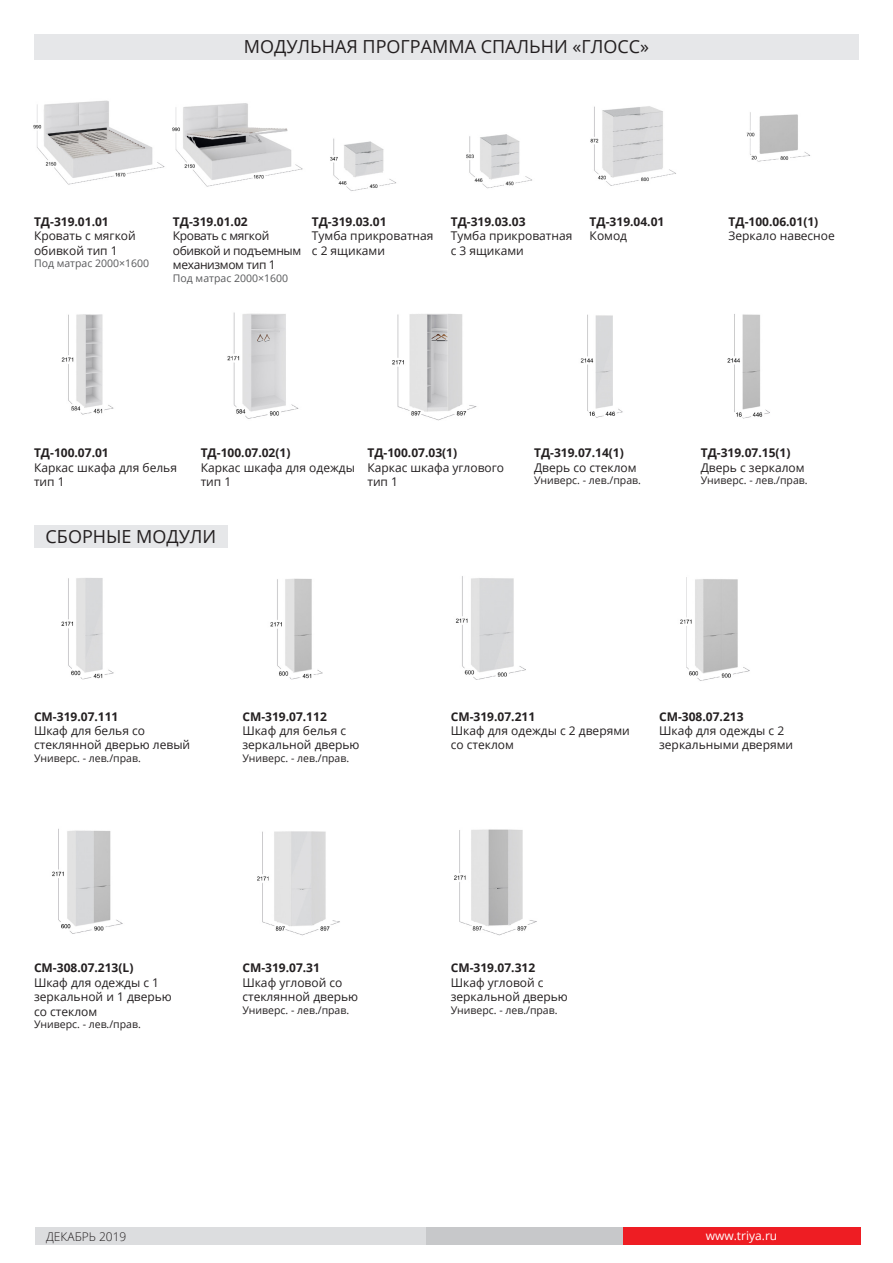
<style>
.page{position:relative;width:893px;height:1263px;background:#fff}
.page>*{position:absolute;margin:0;border:0;box-sizing:border-box;transform-origin:0 0}
.t1{font:18px "Open Sans";color:#231f20}
.names{font:700 12px "Open Sans";color:#231f20}
.names-2{font:12px "Open Sans";color:#231f20}
.info{font:12px/14.4px "Open Sans";color:#231f20}
.info-2{font:12px/14.4px "Open Sans";letter-spacing:-.03em;color:#231f20}
.t2{font:12px "Open Sans";color:#fff}
.t3{font:300 12px "Open Sans";color:#231f20}
.names-3{font:10.5px "Open Sans";color:#231f20}
.info-3{font:10.5px "Open Sans";color:#57585a}
.names-4{font:10.5px "Open Sans";color:#57585a}
</style>
<div class="page">
<div style="left:35px;top:1228px;width:391px;height:17px;background:#dcdddf"></div>
<div style="left:426px;top:1228px;width:197px;height:17px;background:#c7c8ca"></div>
<div style="left:623px;top:1228px;width:237px;height:17px;background:#ee1d23"></div>
<img style="left:61px;top:314px;width:53px;height:101px">
<img style="left:227px;top:312px;width:72px;height:107px">
<img style="left:392px;top:314px;width:85px;height:107px">
<img style="left:580px;top:314px;width:43px;height:104px">
<img style="left:727px;top:314px;width:43px;height:105px">
<img style="left:172px;top:103px;width:131px;height:84px">
<div style="left:34px;top:34px;width:825px;height:26px;background:#e6e7e9"></div>
<img style="left:33px;top:100px;width:132px;height:85px">
<img style="left:330px;top:138px;width:66px;height:53px">
<img style="left:466px;top:134px;width:66px;height:55px">
<img style="left:590px;top:106px;width:86px;height:80px">
<img style="left:746px;top:112px;width:64px;height:50px">
<img style="left:61px;top:578px;width:53px;height:102px">
<img style="left:270px;top:578px;width:53px;height:102px">
<img style="left:455px;top:576px;width:71px;height:104px">
<img style="left:52px;top:828px;width:71px;height:106px">
<img style="left:680px;top:577px;width:70px;height:104px">
<img style="left:257px;top:831px;width:83px;height:105px">
<img style="left:454px;top:829px;width:83px;height:107px">
<div style="left:34px;top:526px;width:194px;height:22px;background:#e6e7e9"></div>
<p class="t1" style="left:244px;top:35px;width:407px">МОДУЛЬНАЯ ПРОГРАММА СПАЛЬНИ «ГЛОСС»</p>
<p class="names" style="left:34px;top:213px;width:76px">ТД-319.01.01</p>
<p class="info" style="left:34px;top:228px;width:103px">Кровать с мягкой</p>
<p class="info" style="left:34px;top:243px;width:85px">обивкой тип 1</p>
<p class="info-3" style="left:34px;top:256px;width:117px">Под матрас 2000×1600</p>
<p class="names" style="left:173px;top:213px;width:76px">ТД-319.01.02</p>
<p class="info-2" style="left:173px;top:228px;width:98px">Кровать с мягкой</p>
<p class="info-2" style="left:173px;top:243px;width:130px">обивкой и подъемным механизмом тип 1</p>
<p class="names-4" style="left:173px;top:271px;width:117px">Под матрас 2000×1600</p>
<p class="names" style="left:312px;top:213px;width:76px">ТД-319.03.01</p>
<p class="info" style="left:312px;top:228px;width:123px">Тумба прикроватная с 2 ящиками</p>
<p class="names" style="left:451px;top:213px;width:76px">ТД-319.03.03</p>
<p class="info" style="left:451px;top:228px;width:123px">Тумба прикроватная c 3 ящиками</p>
<p class="names" style="left:590px;top:213px;width:76px">ТД-319.04.01</p>
<p class="info" style="left:590px;top:228px;width:39px">Комод</p>
<p class="names" style="left:729px;top:213px;width:91px">ТД-100.06.01(1)</p>
<p class="info" style="left:729px;top:228px;width:108px">Зеркало навесное</p>
<p class="names" style="left:34px;top:444px;width:76px">ТД-100.07.01</p>
<p class="info" style="left:34px;top:460px;width:145px">Каркас шкафа для белья</p>
<p class="info" style="left:34px;top:474px;width:32px">тип 1</p>
<p class="names" style="left:201px;top:444px;width:91px">ТД-100.07.02(1)</p>
<p class="info" style="left:201px;top:460px;width:156px">Каркас шкафа для одежды</p>
<p class="info" style="left:201px;top:474px;width:32px">тип 1</p>
<p class="names" style="left:367px;top:444px;width:91px">ТД-100.07.03(1)</p>
<p class="info" style="left:367px;top:460px;width:138px">Каркас шкафа углового тип 1</p>
<p class="t1" style="left:46px;top:524px;width:172px">СБОРНЫЕ МОДУЛИ</p>
<p class="names" style="left:534px;top:444px;width:91px">ТД-319.07.14(1)</p>
<p class="info" style="left:534px;top:460px;width:104px">Дверь со стеклом</p>
<p class="names-3" style="left:534px;top:473px;width:108px">Универс. - лев./прав.</p>
<p class="names" style="left:701px;top:444px;width:91px">ТД-319.07.15(1)</p>
<p class="info" style="left:701px;top:460px;width:105px">Дверь с зеркалом</p>
<p class="names-3" style="left:701px;top:473px;width:108px">Универс. - лев./прав.</p>
<p class="names" style="left:34px;top:708px;width:86px">СМ-319.07.111</p>
<p class="names-2" style="left:34px;top:722px;width:113px">Шкаф для белья со</p>
<p class="names-2" style="left:34px;top:737px;width:158px">стеклянной дверью левый</p>
<p class="names-3" style="left:34px;top:751px;width:108px">Универс. - лев./прав.</p>
<p class="names" style="left:242px;top:708px;width:86px">СМ-319.07.112</p>
<p class="names-2" style="left:242px;top:722px;width:105px">Шкаф для белья с</p>
<p class="names-2" style="left:242px;top:737px;width:119px">зеркальной дверью</p>
<p class="names-3" style="left:242px;top:751px;width:108px">Универс. - лев./прав.</p>
<p class="names" style="left:34px;top:959px;width:101px">СМ-308.07.213(L)</p>
<p class="names-2" style="left:34px;top:974px;width:127px">Шкаф для одежды с 1</p>
<p class="names-2" style="left:34px;top:988px;width:139px">зеркальной и 1 дверью</p>
<p class="names-2" style="left:34px;top:1003px;width:65px">со стеклом</p>
<p class="names-3" style="left:34px;top:1017px;width:108px">Универс. - лев./прав.</p>
<p class="names" style="left:242px;top:959px;width:79px">СМ-319.07.31</p>
<p class="names-2" style="left:242px;top:974px;width:102px">Шкаф угловой со</p>
<p class="names-2" style="left:242px;top:988px;width:117px">стеклянной дверью</p>
<p class="names-3" style="left:242px;top:1003px;width:108px">Универс. - лев./прав.</p>
<p class="names" style="left:451px;top:708px;width:86px">СМ-319.07.211</p>
<p class="names-2" style="left:451px;top:722px;width:181px">Шкаф для одежды с 2 дверями</p>
<p class="names-2" style="left:451px;top:737px;width:65px">со стеклом</p>
<p class="names" style="left:659px;top:708px;width:86px">СМ-308.07.213</p>
<p class="names-2" style="left:659px;top:722px;width:127px">Шкаф для одежды с 2</p>
<p class="names-2" style="left:659px;top:737px;width:136px">зеркальными дверями</p>
<p class="names" style="left:451px;top:959px;width:86px">СМ-319.07.312</p>
<p class="names-2" style="left:451px;top:974px;width:94px">Шкаф угловой с</p>
<p class="names-2" style="left:451px;top:988px;width:119px">зеркальной дверью</p>
<p class="names-3" style="left:451px;top:1003px;width:108px">Универс. - лев./прав.</p>
<p class="t3" style="left:46px;top:1228px;width:82px">ДЕКАБРЬ 2019</p>
<p class="t2" style="left:706px;top:1227px;width:73px">www.triya.ru</p>
</div>
